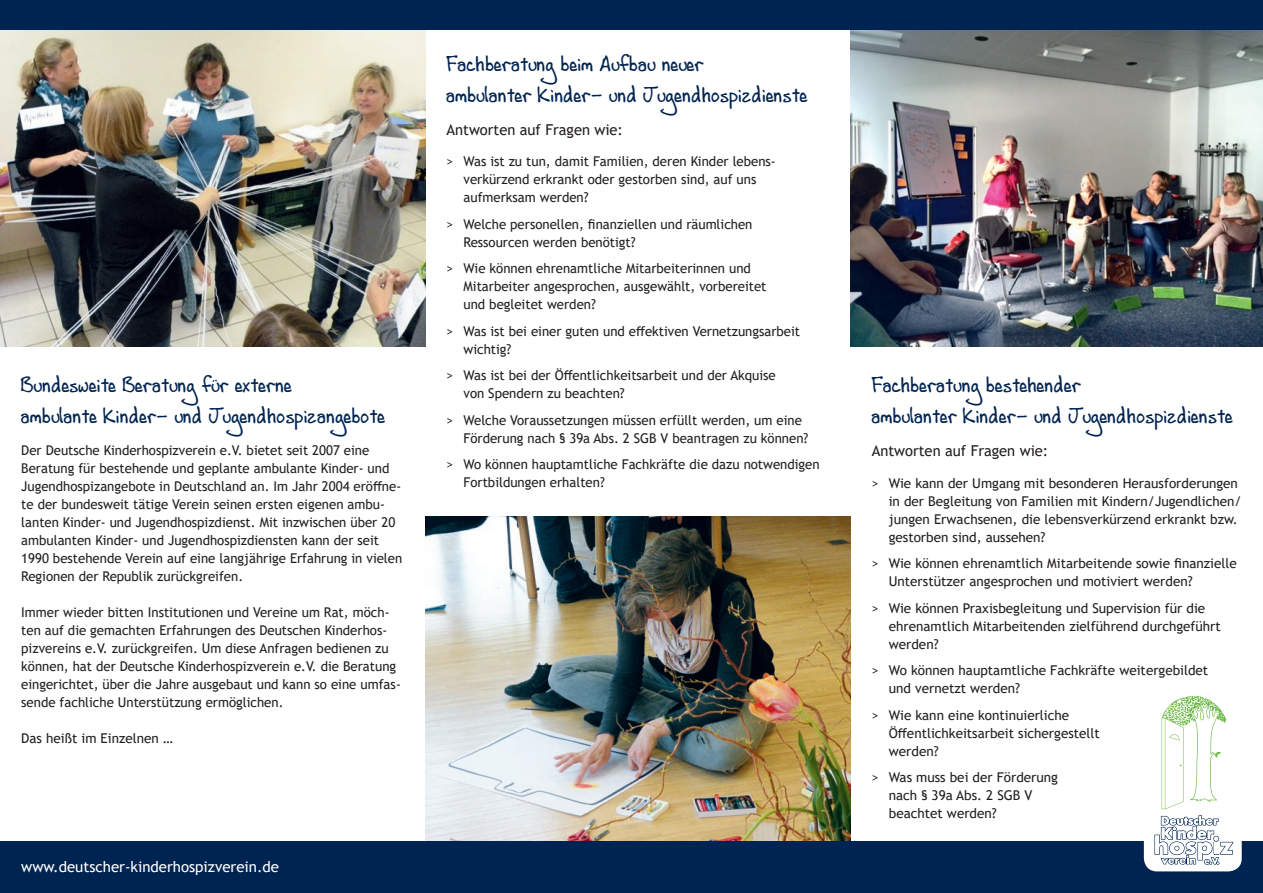
<style>
.page{position:relative;width:1263px;height:893px;background:#fff}
.page>*{position:absolute;margin:0;border:0;box-sizing:border-box;transform-origin:0 0}
.t1{font:21.75px/31.5px "Andrew Script 16";color:#002451}
.t2{font:15px "Trebuchet MS";color:#231f20}
.t3{font:15px "Trebuchet MS";color:#fff}
.t4{font:13.5px/18px "Trebuchet MS";color:#231f20}
</style>
<div class="page">
<img style="left:0;top:30px;width:425px;height:317px">
<img style="left:850px;top:30px;width:413px;height:317px">
<img style="left:425px;top:517px;width:425px;height:325px">
<div style="left:0;top:842px;width:1263px;height:51px;background:#002451"></div>
<svg style="left:1144px;top:696px;width:98px;height:175px"></svg>
<div style="left:0;top:0;width:1263px;height:30px;background:#002451"></div>
<h1 class="t1" style="left:21px;top:368px;width:365px">Bundesweite Beratung für externe<br>ambulante Kinder- und Jugendhospizangebote</h1>
<p class="t4" style="left:21px;top:441px;width:383px">Der Deutsche Kinderhospizverein e.V. bietet seit 2007 eine Beratung für bestehende und geplante ambulante Kinder- und Jugendhospizangebote in Deutschland an. Im Jahr 2004 eröffne&shy;te der bundesweit tätige Verein seinen ersten eigenen ambu&shy;lanten Kinder- und Jugendhospizdienst. Mit inzwischen über 20 ambulanten Kinder- und Jugendhospizdiensten kann der seit 1990 bestehende Verein auf eine langjährige Erfahrung in vielen Regionen der Republik zurückgreifen.</p>
<p class="t4" style="left:21px;top:603px;width:381px">Immer wieder bitten Institutionen und Vereine um Rat, möch&shy;ten auf die gemachten Erfahrungen des Deutschen Kinderhos&shy;pizvereins e.V. zurückgreifen. Um diese Anfragen bedienen zu können, hat der Deutsche Kinderhospizverein e.V. die Beratung eingerichtet, über die Jahre ausgebaut und kann so eine umfas&shy;sende fachliche Unterstützung ermöglichen.</p>
<p class="t4" style="left:21px;top:729px;width:153px">Das heißt im Einzelnen …</p>
<h1 class="t1" style="left:446px;top:47px;width:363px">Fachberatung beim Aufbau neuer<br>ambulanter Kinder- und Jugendhospizdienste</h1>
<p class="t2" style="left:446px;top:120px;width:178px">Antworten auf Fragen wie:</p>
<p class="t4" style="left:463px;top:152px;width:314px;text-indent:-17px">&gt; Was ist zu tun, damit Familien, deren Kinder lebens&shy;verkürzend erkrankt oder gestorben sind, auf uns aufmerksam werden?</p>
<p class="t4" style="left:463px;top:215px;width:290px;text-indent:-17px">&gt; Welche personellen, finanziellen und räumlichen<br>Ressourcen werden benötigt?</p>
<p class="t4" style="left:463px;top:259px;width:304px;text-indent:-17px">&gt; Wie können ehrenamtliche Mitarbeiterinnen und<br>Mitarbeiter angesprochen, ausgewählt, vorbereitet und begleitet werden?</p>
<p class="t4" style="left:463px;top:322px;width:338px;text-indent:-17px">&gt; Was ist bei einer guten und effektiven Vernetzungsarbeit wichtig?</p>
<p class="t4" style="left:463px;top:366px;width:314px;text-indent:-17px">&gt; Was ist bei der Öffentlichkeitsarbeit und der Akquise von Spendern zu beachten?</p>
<p class="t4" style="left:463px;top:411px;width:346px;text-indent:-17px">&gt; Welche Voraussetzungen müssen erfüllt werden, um eine<br>Förderung nach § 39a Abs. 2 SGB V beantragen zu können?</p>
<p class="t4" style="left:463px;top:455px;width:358px;text-indent:-17px">&gt; Wo können hauptamtliche Fachkräfte die dazu notwendigen<br>Fortbildungen erhalten?</p>
<p class="t3" style="left:21px;top:857px;width:259px">www.deutscher-kinderhospizverein.de</p>
<h1 class="t1" style="left:872px;top:368px;width:363px">Fachberatung bestehender<br>ambulanter Kinder- und Jugendhospizdienste</h1>
<p class="t2" style="left:872px;top:442px;width:178px">Antworten auf Fragen wie:</p>
<p class="t4" style="left:889px;top:474px;width:354px;text-indent:-17px">&gt; Wie kann der Umgang mit besonderen Herausforderungen in der Begleitung von Familien mit Kindern/Jugendlichen/ jungen Erwachsenen, die lebensverkürzend erkrankt bzw. gestorben sind, aussehen?</p>
<p class="t4" style="left:889px;top:554px;width:349px;text-indent:-17px">&gt; Wie können ehrenamtlich Mitarbeitende sowie finanzielle<br>Unterstützer angesprochen und motiviert werden?</p>
<p class="t4" style="left:889px;top:599px;width:334px;text-indent:-17px">&gt; Wie können Praxisbegleitung und Supervision für die ehrenamtlich Mitarbeitenden zielführend durchgeführt werden?</p>
<p class="t4" style="left:889px;top:661px;width:321px;text-indent:-17px">&gt; Wo können hauptamtliche Fachkräfte weitergebildet und vernetzt werden?</p>
<p class="t4" style="left:889px;top:706px;width:212px;text-indent:-17px">&gt; Wie kann eine kontinuierliche<br>Öffentlichkeitsarbeit sichergestellt werden?</p>
<p class="t4" style="left:889px;top:768px;width:171px;text-indent:-17px">&gt; Was muss bei der Förderung nach § 39a Abs. 2 SGB V beachtet werden?</p>
</div>
